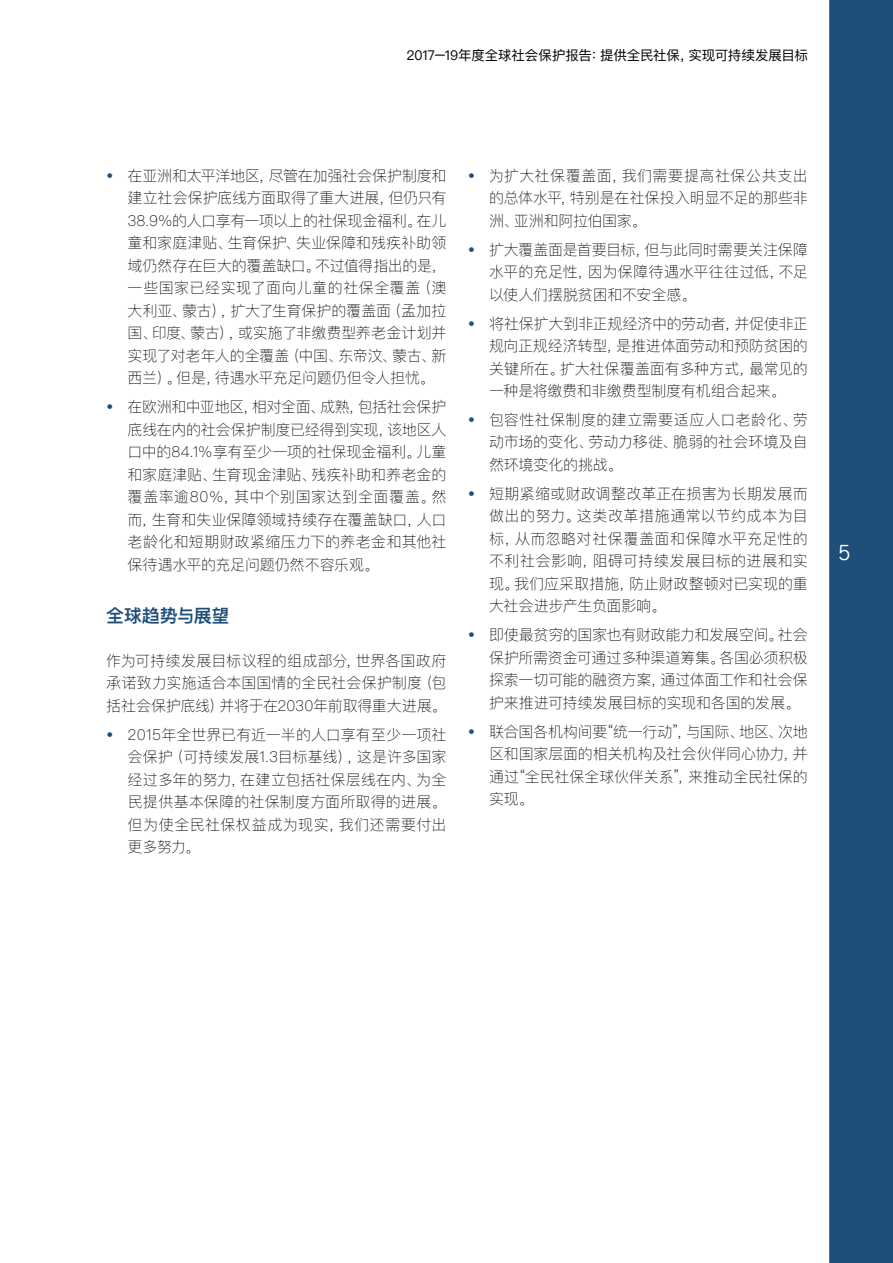
<style>
.page{position:relative;width:893px;height:1263px;background:#fff}
.page>*{position:absolute;margin:0;border:0;box-sizing:border-box;transform-origin:0 0}
.t1{font:21px "Trade Gothic LT Com";color:#fff}
.t2{font:600 18px "Ping Fang SC";letter-spacing:-.01em;color:#1f4f79}
.t3{font:100 15px/22.5px "Ping Fang SC";color:#000;text-align:justify}
.t4{font:13.5px "Ping Fang SC";letter-spacing:-.01em;color:#000}
.s1{color:#1f4f79}
</style>
<div class="page">
<div style="left:829px;top:0;width:64px;height:1263px;background:#1f4f79"></div>
<p class="t4" style="left:406px;top:47px;width:403px">2017–19年度全球社会保护报告：提供全民社保，实现可持续发展目标</p>
<p class="t3" style="left:128px;top:164px;width:320px;text-indent:-21px"><span class="s1">•</span> 在亚洲和太平洋地区，尽管在加强社会保护制度和建立社会保护底线方面取得了重大进展，但仍只有38.9％的人口享有一项以上的社保现金福利。在儿童和家庭津贴、生育保护、失业保障和残疾补助领域仍然存在巨大的覆盖缺口。不过值得指出的是，一些国家已经实现了面向儿童的社保全覆盖（澳大利亚、蒙古），扩大了生育保护的覆盖面（孟加拉国、印度、蒙古），或实施了非缴费型养老金计划并实现了对老年人的全覆盖（中国、东帝汶、蒙古、新西兰）。但是，待遇水平充足问题仍但令人担忧。</p>
<p class="t3" style="left:128px;top:395px;width:320px;text-indent:-21px"><span class="s1">•</span> 在欧洲和中亚地区，相对全面、成熟，包括社会保护底线在内的社会保护制度已经得到实现，该地区人口中的84.1％享有至少一项的社保现金福利。儿童和家庭津贴、生育现金津贴、残疾补助和养老金的覆盖率逾80％，其中个别国家达到全面覆盖。然而，生育和失业保障领域持续存在覆盖缺口，人口老龄化和短期财政紧缩压力下的养老金和其他社保待遇水平的充足问题仍然不容乐观。</p>
<p class="t2" style="left:106px;top:604px;width:125px">全球趋势与展望</p>
<p class="t3" style="left:106px;top:649px;width:342px">作为可持续发展目标议程的组成部分，世界各国政府承诺致力实施适合本国国情的全民社会保护制度（包括社会保护底线）并将于在2030年前取得重大进展。</p>
<p class="t3" style="left:128px;top:723px;width:320px;text-indent:-21px"><span class="s1">•</span> 2015年全世界已有近一半的人口享有至少一项社会保护（可持续发展1.3目标基线），这是许多国家经过多年的努力，在建立包括社保层线在内、为全民提供基本保障的社保制度方面所取得的进展。但为使全民社保权益成为现实，我们还需要付出更多努力。</p>
<p class="t3" style="left:489px;top:164px;width:320px;text-indent:-21px"><span class="s1">•</span> 为扩大社保覆盖面，我们需要提高社保公共支出的总体水平，特别是在社保投入明显不足的那些非洲、亚洲和阿拉伯国家。</p>
<p class="t3" style="left:489px;top:238px;width:320px;text-indent:-21px"><span class="s1">•</span> 扩大覆盖面是首要目标，但与此同时需要关注保障水平的充足性，因为保障待遇水平往往过低，不足以使人们摆脱贫困和不安全感。</p>
<p class="t3" style="left:489px;top:312px;width:320px;text-indent:-21px"><span class="s1">•</span> 将社保扩大到非正规经济中的劳动者，并促使非正规向正规经济转型，是推进体面劳动和预防贫困的关键所在。扩大社保覆盖面有多种方式，最常见的一种是将缴费和非缴费型制度有机组合起来。</p>
<p class="t3" style="left:489px;top:408px;width:320px;text-indent:-21px"><span class="s1">•</span> 包容性社保制度的建立需要适应人口老龄化、劳动市场的变化、劳动力移徙、脆弱的社会环境及自然环境变化的挑战。</p>
<p class="t3" style="left:489px;top:482px;width:320px;text-indent:-21px"><span class="s1">•</span> 短期紧缩或财政调整改革正在损害为长期发展而做出的努力。这类改革措施通常以节约成本为目标，从而忽略对社保覆盖面和保障水平充足性的不利社会影响，阻碍可持续发展目标的进展和实现。我们应采取措施，防止财政整顿对已实现的重大社会进步产生负面影响。</p>
<p class="t3" style="left:489px;top:623px;width:320px;text-indent:-21px"><span class="s1">•</span> 即使最贫穷的国家也有财政能力和发展空间。社会保护所需资金可通过多种渠道筹集。各国必须积极探索一切可能的融资方案，通过体面工作和社会保护来推进可持续发展目标的实现和各国的发展。</p>
<p class="t3" style="left:489px;top:720px;width:320px;text-indent:-21px"><span class="s1">•</span> 联合国各机构间要“统一行动”，与国际、地区、次地区和国家层面的相关机构及社会伙伴同心协力，并通过“全民社保全球伙伴关系”，来推动全民社保的实现。</p>
<h1 class="t1" style="left:838px;top:539px;width:14px">5</h1>
</div>
